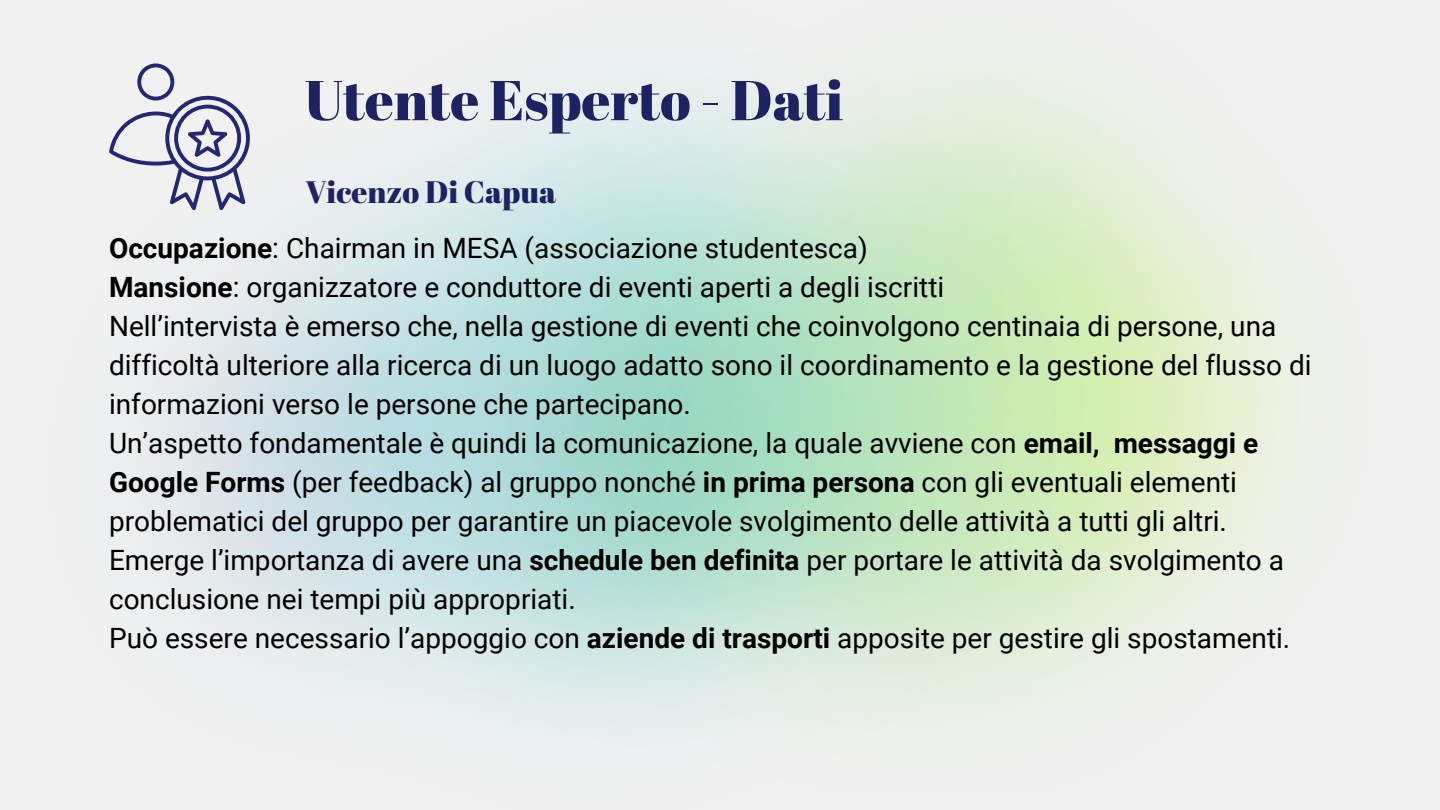
<style>
.page{position:relative;width:1440px;height:810px;background:#fff}
.page>*{position:absolute;margin:0;border:0;box-sizing:border-box;transform-origin:0 0}
.t1{font:56px "Abril Fatface";color:#1d2262}
.t2{font:31px "Abril Fatface";color:#1d2262}
.t3{font:28px/39px "Roboto";color:#000}
.s1{font-weight:700}
</style>
<div class="page">
<svg style="left:109px;top:64px;width:141px;height:146px"></svg>
<h1 class="t1" style="left:305px;top:61px;width:540px">Utente Esperto - Dati</h1>
<p class="t2" style="left:305px;top:171px;width:252px">Vicenzo Di Capua</p>
<p class="t3" style="left:109px;top:229px;width:1204px"><span class="s1">Occupazione</span>: Chairman in MESA (associazione studentesca)<br><span class="s1">Mansione</span>: organizzatore e conduttore di eventi aperti a degli iscritti<br>Nell’intervista è emerso che, nella gestione di eventi che coinvolgono centinaia di persone, una difficoltà ulteriore alla ricerca di un luogo adatto sono il coordinamento e la gestione del flusso di informazioni verso le persone che partecipano.<br>Un’aspetto fondamentale è quindi la comunicazione, la quale avviene con <span class="s1">email, messaggi e Google Forms</span> (per feedback) al gruppo nonché <span class="s1">in prima persona</span> con gli eventuali elementi problematici del gruppo per garantire un piacevole svolgimento delle attività a tutti gli altri.<br>Emerge l’importanza di avere una <span class="s1">schedule ben definita</span> per portare le attività da svolgimento a conclusione nei tempi più appropriati.<br>Può essere necessario l’appoggio con <span class="s1">aziende di trasporti</span> apposite per gestire gli spostamenti.</p>
</div>
